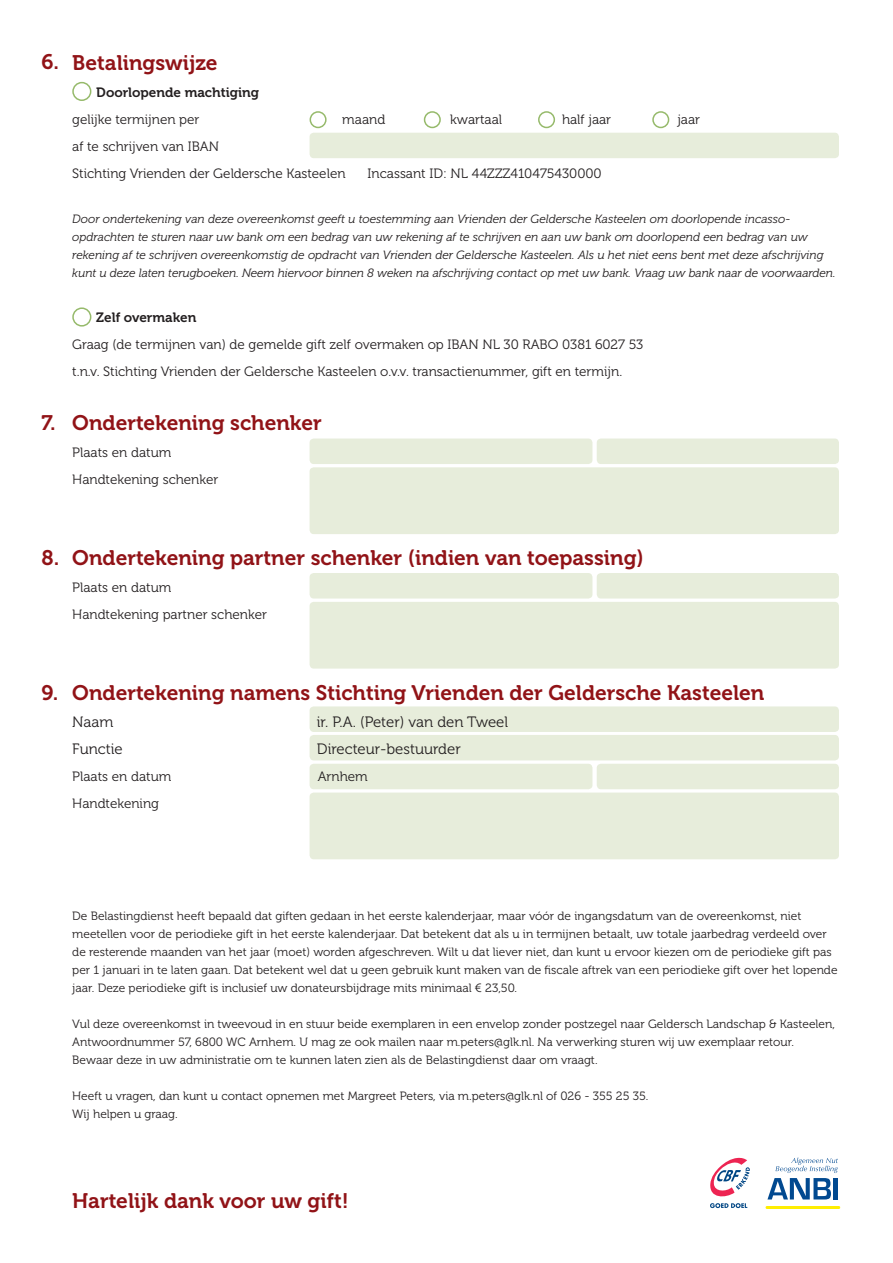
<style>
.page{position:relative;width:893px;height:1263px;background:#fff}
.page>*{position:absolute;margin:0;border:0;box-sizing:border-box;transform-origin:0 0}
.t1{font:21px "Museo 700";color:#911317}
.t2{font:15px "Museo 300";color:#231f20}
.t3{font:13.5px/27px "Museo 300";color:#231f20}
.t4{font:13.5px "Museo 700";color:#231f20}
.t5{font:12px/18px "Museo 300";color:#231f20}
.t6{font:italic 12px/18px "Museo 300";letter-spacing:-.005em;color:#231f20}
</style>
<div class="page">
<div style="left:310px;top:764px;width:282px;height:25px;background:#e7eddb;border-radius:4px"></div>
<div style="left:310px;top:735px;width:529px;height:25px;background:#e7eddb;border-radius:4px"></div>
<div style="left:310px;top:706px;width:529px;height:26px;background:#e7eddb;border-radius:4px"></div>
<div style="left:597px;top:764px;width:242px;height:25px;background:#e7eddb;border-radius:4px"></div>
<svg style="left:710px;top:1157px;width:40px;height:51px"></svg>
<svg style="left:767px;top:1157px;width:71px;height:42px"></svg>
<hr style="left:766px;top:1206px;width:74px;height:3px;background:#ffee01">
<div style="left:310px;top:111px;width:17px;height:17px;border:2px solid #96ba6b;border-radius:50%"></div>
<div style="left:424px;top:111px;width:17px;height:17px;border:2px solid #96ba6b;border-radius:50%"></div>
<div style="left:538px;top:111px;width:17px;height:17px;border:2px solid #96ba6b;border-radius:50%"></div>
<div style="left:652px;top:111px;width:17px;height:17px;border:2px solid #96ba6b;border-radius:50%"></div>
<div style="left:310px;top:133px;width:529px;height:25px;background:#e7eddb;border-radius:4px"></div>
<div style="left:310px;top:467px;width:529px;height:67px;background:#e7eddb;border-radius:4px"></div>
<div style="left:310px;top:602px;width:529px;height:67px;background:#e7eddb;border-radius:4px"></div>
<div style="left:310px;top:792px;width:529px;height:67px;background:#e7eddb;border-radius:4px"></div>
<div style="left:310px;top:438px;width:282px;height:26px;background:#e7eddb;border-radius:4px"></div>
<div style="left:310px;top:573px;width:282px;height:25px;background:#e7eddb;border-radius:4px"></div>
<div style="left:597px;top:438px;width:242px;height:26px;background:#e7eddb;border-radius:4px"></div>
<div style="left:597px;top:573px;width:242px;height:25px;background:#e7eddb;border-radius:4px"></div>
<div style="left:72px;top:82px;width:19px;height:19px;border:2px solid #96ba6b;border-radius:50%"></div>
<div style="left:72px;top:307px;width:19px;height:20px;border:2px solid #96ba6b;border-radius:50%"></div>
<h1 class="t1" style="left:41px;top:50px;width:19px">6.</h1>
<h1 class="t1" style="left:41px;top:411px;width:16px">7.</h1>
<h1 class="t1" style="left:72px;top:51px;width:147px">Betalingswijze</h1>
<p class="t4" style="left:96px;top:85px;width:164px">Doorlopende machtiging</p>
<p class="t3" style="left:72px;top:106px;width:129px">gelijke termijnen per</p>
<p class="t3" style="left:342px;top:106px;width:44px">maand</p>
<p class="t3" style="left:450px;top:106px;width:53px">kwartaal</p>
<p class="t3" style="left:562px;top:106px;width:51px">half jaar</p>
<p class="t3" style="left:677px;top:106px;width:24px">jaar</p>
<p class="t3" style="left:72px;top:133px;width:275px">af te schrijven van IBAN<br>Stichting Vrienden der Geldersche Kasteelen</p>
<p class="t3" style="left:368px;top:160px;width:236px">Incassant ID: NL 44ZZZ410475430000</p>
<p class="t6" style="left:72px;top:210px;width:765px">Door ondertekening van deze overeenkomst geeft u toestemming aan Vrienden der Geldersche Kasteelen om doorlopende incasso&shy;opdrachten te sturen naar uw bank om een bedrag van uw rekening af te schrijven en aan uw bank om doorlopend een bedrag van uw rekening af te schrijven overeenkomstig de opdracht van Vrienden der Geldersche Kasteelen. Als u het niet eens bent met deze afschrijving kunt u deze laten terugboeken. Neem hiervoor binnen 8 weken na afschrijving contact op met uw bank. Vraag uw bank naar de voorwaarden.</p>
<p class="t4" style="left:96px;top:310px;width:102px">Zelf overmaken</p>
<p class="t3" style="left:72px;top:331px;width:573px">Graag (de termijnen van) de gemelde gift zelf overmaken op IBAN NL 30 RABO 0381 6027 53 t.n.v. Stichting Vrienden der Geldersche Kasteelen o.v.v. transactienummer, gift en termijn.</p>
<h1 class="t1" style="left:72px;top:411px;width:251px">Ondertekening schenker</h1>
<p class="t3" style="left:72px;top:439px;width:148px">Plaats en datum<br>Handtekening schenker</p>
<h1 class="t1" style="left:41px;top:546px;width:19px">8.</h1>
<h1 class="t1" style="left:72px;top:546px;width:573px">Ondertekening partner schenker (indien van toepassing)</h1>
<p class="t3" style="left:72px;top:574px;width:196px">Plaats en datum<br>Handtekening partner schenker</p>
<h1 class="t1" style="left:41px;top:681px;width:18px">9.</h1>
<h1 class="t1" style="left:72px;top:681px;width:694px">Ondertekening namens Stichting Vrienden der Geldersche Kasteelen</h1>
<p class="t2" style="left:72px;top:714px;width:43px">Naam</p>
<p class="t2" style="left:317px;top:714px;width:193px">ir. P.A. (Peter) van den Tweel</p>
<p class="t2" style="left:72px;top:741px;width:52px">Functie</p>
<p class="t2" style="left:317px;top:741px;width:145px">Directeur-bestuurder</p>
<p class="t3" style="left:72px;top:763px;width:101px">Plaats en datum</p>
<p class="t3" style="left:318px;top:763px;width:52px">Arnhem</p>
<p class="t3" style="left:72px;top:790px;width:88px">Handtekening</p>
<p class="t5" style="left:72px;top:907px;width:767px">De Belastingdienst heeft bepaald dat giften gedaan in het eerste kalenderjaar, maar vóór de ingangsdatum van de overeenkomst, niet meetellen voor de periodieke gift in het eerste kalenderjaar. Dat betekent dat als u in termijnen betaalt, uw totale jaarbedrag verdeeld over de resterende maanden van het jaar (moet) worden afgeschreven. Wilt u dat liever niet, dan kunt u ervoor kiezen om de periodieke gift pas per 1 januari in te laten gaan. Dat betekent wel dat u geen gebruik kunt maken van de fiscale aftrek van een periodieke gift over het lopende jaar. Deze periodieke gift is inclusief uw donateursbijdrage mits minimaal € 23,50.</p>
<p class="t5" style="left:72px;top:1015px;width:764px">Vul deze overeenkomst in tweevoud in en stuur beide exemplaren in een envelop zonder postzegel naar Geldersch Landschap &amp; Kasteelen,<br>Antwoordnummer 57, 6800 WC Arnhem. U mag ze ook mailen naar m.peters@glk.nl. Na verwerking sturen wij uw exemplaar retour.<br>Bewaar deze in uw administratie om te kunnen laten zien als de Belastingdienst daar om vraagt.</p>
<p class="t5" style="left:72px;top:1087px;width:578px">Heeft u vragen, dan kunt u contact opnemen met Margreet Peters, via m.peters@glk.nl of 026 - 355 25 35.<br>Wij helpen u graag.</p>
<h1 class="t1" style="left:72px;top:1189px;width:278px">Hartelijk dank voor uw gift!</h1>
</div>
